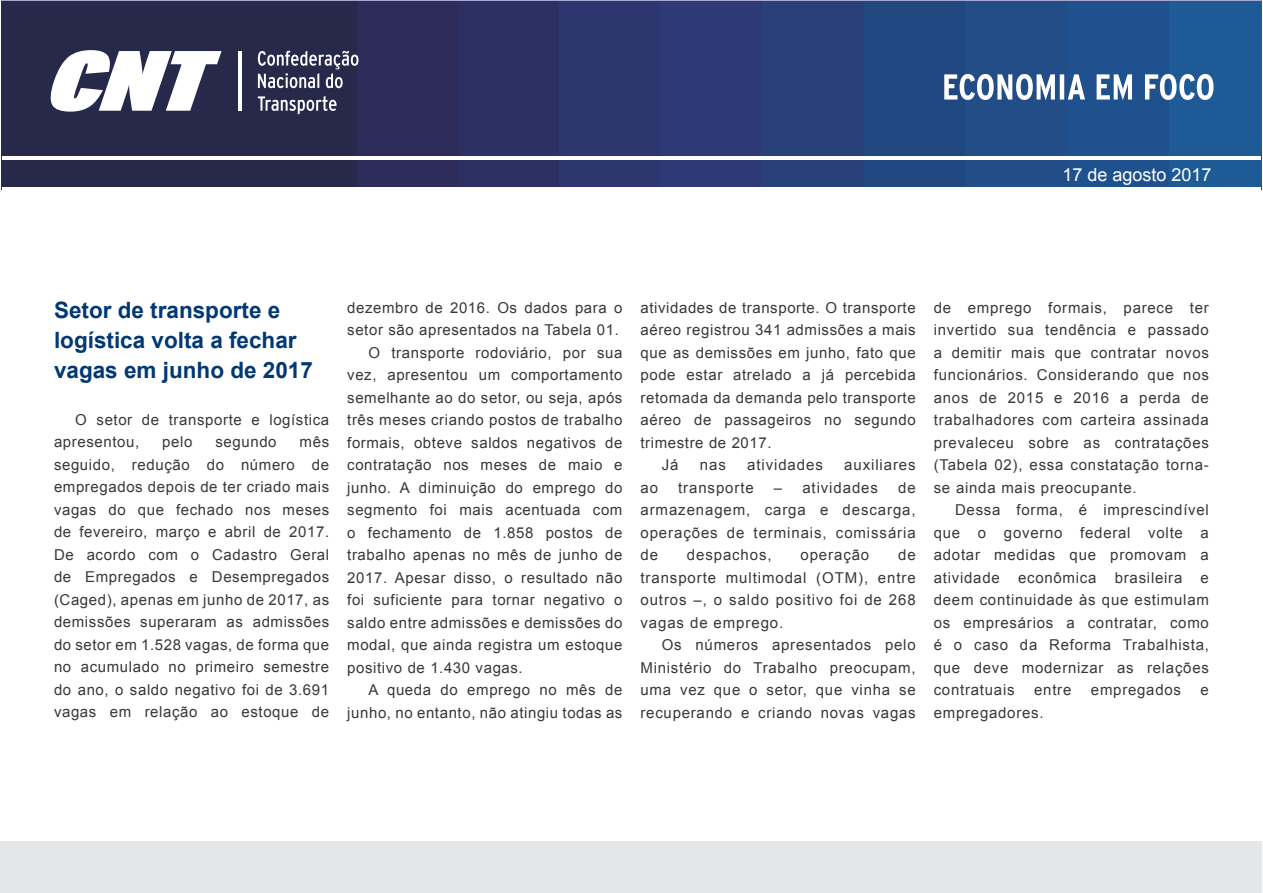
<style>
.page{position:relative;width:1263px;height:893px;background:#fff}
.page>*{position:absolute;margin:0;border:0;box-sizing:border-box;transform-origin:0 0}
.TÍTULO{font:700 22.5px/30px "Arial";color:#013874}
.t1{font:18px "Arial";color:#fff}
.TEXTO{font:15px/22.5px "Arial";letter-spacing:.05em;color:#383839;text-align:justify}
</style>
<div class="page">
<svg style="left:1px;top:1px;width:1261px;height:188px"></svg>
<div style="left:1px;top:1px;width:356px;height:154px;background:#27294b"></div>
<div style="left:1169px;top:1px;width:92px;height:154px;background:#1e5a96"></div>
<div style="left:1067px;top:1px;width:102px;height:154px;background:#1e518e"></div>
<div style="left:965px;top:1px;width:102px;height:154px;background:#224d87"></div>
<div style="left:863px;top:1px;width:102px;height:154px;background:#214781"></div>
<div style="left:762px;top:1px;width:101px;height:154px;background:#28417b"></div>
<div style="left:660px;top:1px;width:102px;height:154px;background:#2d3a75"></div>
<div style="left:558px;top:1px;width:102px;height:154px;background:#2d366e"></div>
<div style="left:457px;top:1px;width:102px;height:154px;background:#2d3063"></div>
<div style="left:357px;top:1px;width:101px;height:154px;background:#2e2c5b"></div>
<div style="left:1px;top:160px;width:356px;height:27px;background:#27294b"></div>
<div style="left:1169px;top:160px;width:92px;height:27px;background:#1e5a96"></div>
<div style="left:1067px;top:160px;width:102px;height:27px;background:#1e518e"></div>
<div style="left:965px;top:160px;width:102px;height:27px;background:#224d87"></div>
<div style="left:863px;top:160px;width:102px;height:27px;background:#214781"></div>
<div style="left:762px;top:160px;width:101px;height:27px;background:#28417b"></div>
<div style="left:660px;top:160px;width:102px;height:27px;background:#2d3a75"></div>
<div style="left:558px;top:160px;width:102px;height:27px;background:#2d366e"></div>
<div style="left:457px;top:160px;width:102px;height:27px;background:#2d3063"></div>
<div style="left:357px;top:160px;width:101px;height:27px;background:#2e2c5b"></div>
<svg style="left:50px;top:50px;width:172px;height:62px"></svg>
<hr style="left:238px;top:51px;width:3px;height:60px;background:#fff">
<svg style="left:258px;top:51px;width:100px;height:37px"></svg>
<svg style="left:258px;top:96px;width:79px;height:19px"></svg>
<svg style="left:944px;top:74px;width:269px;height:26px"></svg>
<div style="left:1px;top:842px;width:1261px;height:51px;background:#e5e6e8"></div>
<p class="t1" style="left:1062px;top:163px;width:151px">17 de agosto 2017</p>
<p class="TÍTULO" style="left:54px;top:296px;width:260px">Setor de transporte e logística volta a fechar vagas em junho de 2017</p>
<p class="TEXTO" style="left:54px;top:408px;width:277px;text-indent:21px">O setor de transporte e logística apresentou,</p>
<p class="TEXTO" style="left:54px;top:431px;width:277px;text-indent:246px">mês seguido, redução do número de empregados depois de ter criado mais vagas do que fechado nos meses de fevereiro, março e abril de 2017.<br>De acordo com o Cadastro Geral de Empregados e Desempregados (Caged), apenas em junho de 2017, as demissões superaram as admissões do setor em 1.528 vagas, de forma que no acumulado no primeiro semestre do ano, o saldo negativo foi de 3.691 vagas em relação ao estoque de</p>
<p class="TEXTO" style="left:162px;top:431px;width:32px">pelo</p>
<p class="TEXTO" style="left:215px;top:431px;width:63px">segundo</p>
<p class="TEXTO" style="left:347px;top:296px;width:277px">dezembro de 2016. Os dados para o setor são apresentados na Tabela 01.</p>
<p class="TEXTO" style="left:347px;top:341px;width:277px;text-indent:21px">O transporte rodoviário, por sua vez, apresentou um comportamento semelhante ao do setor, ou seja, após três meses criando postos de trabalho formais, obteve saldos negativos de contratação nos meses de maio e junho. A diminuição do emprego do segmento foi mais acentuada com o fechamento de 1.858 postos de trabalho apenas no mês de junho de 2017. Apesar disso, o resultado não foi suficiente para tornar negativo o saldo entre admissões e demissões do modal, que ainda registra um estoque positivo de 1.430 vagas.</p>
<p class="TEXTO" style="left:347px;top:679px;width:277px;text-align:right">A queda do emprego no mês de junho, no entanto, não atingiu todas as</p>
<p class="TEXTO" style="left:640px;top:296px;width:277px">atividades de transporte. O transporte aéreo registrou 341 admissões a mais que as demissões em junho, fato que pode estar atrelado a já percebida retomada da demanda pelo transporte aéreo de passageiros no segundo trimestre de 2017.</p>
<p class="TEXTO" style="left:662px;top:454px;width:18px">Já</p>
<p class="TEXTO" style="left:700px;top:454px;width:27px">nas</p>
<p class="TEXTO" style="left:747px;top:454px;width:77px">atividades</p>
<p class="TEXTO" style="left:844px;top:454px;width:73px">auxiliares</p>
<p class="TEXTO" style="left:640px;top:476px;width:19px">ao</p>
<p class="TEXTO" style="left:678px;top:476px;width:77px">transporte</p>
<p class="TEXTO" style="left:774px;top:476px;width:106px">– atividades</p>
<p class="TEXTO" style="left:640px;top:476px;width:277px;text-indent:258px">de armazenagem, carga e descarga, operações de terminais, comissária de</p>
<p class="TEXTO" style="left:640px;top:544px;width:277px;text-indent:258px">de transporte multimodal (OTM), entre outros –, o saldo positivo foi de 268 vagas de emprego.</p>
<p class="TEXTO" style="left:640px;top:634px;width:277px;text-indent:21px">Os números apresentados pelo Ministério do Trabalho preocupam, uma vez que o setor, que vinha se recuperando e criando novas vagas</p>
<p class="TEXTO" style="left:687px;top:544px;width:86px">despachos,</p>
<p class="TEXTO" style="left:800px;top:544px;width:70px">operação</p>
<p class="TEXTO" style="left:934px;top:296px;width:277px">de emprego formais, parece ter invertido sua tendência e passado a demitir mais que contratar novos funcionários. Considerando que nos anos de 2015 e 2016 a perda de trabalhadores com carteira assinada prevaleceu sobre as contratações (Tabela 02), essa constatação torna&shy;se ainda mais preocupante.</p>
<p class="TEXTO" style="left:934px;top:499px;width:277px;text-indent:21px">Dessa forma, é imprescindível que o governo federal volte a adotar medidas que promovam a atividade econômica brasileira e deem continuidade às que estimulam os empresários a contratar, como é o caso da Reforma Trabalhista, que deve modernizar as relações contratuais</p>
<p class="TEXTO" style="left:1034px;top:679px;width:39px">entre</p>
<p class="TEXTO" style="left:1091px;top:679px;width:92px">empregados</p>
<p class="TEXTO" style="left:1200px;top:679px;width:10px">e</p>
<p class="TEXTO" style="left:934px;top:701px;width:111px">empregadores.</p>
</div>
